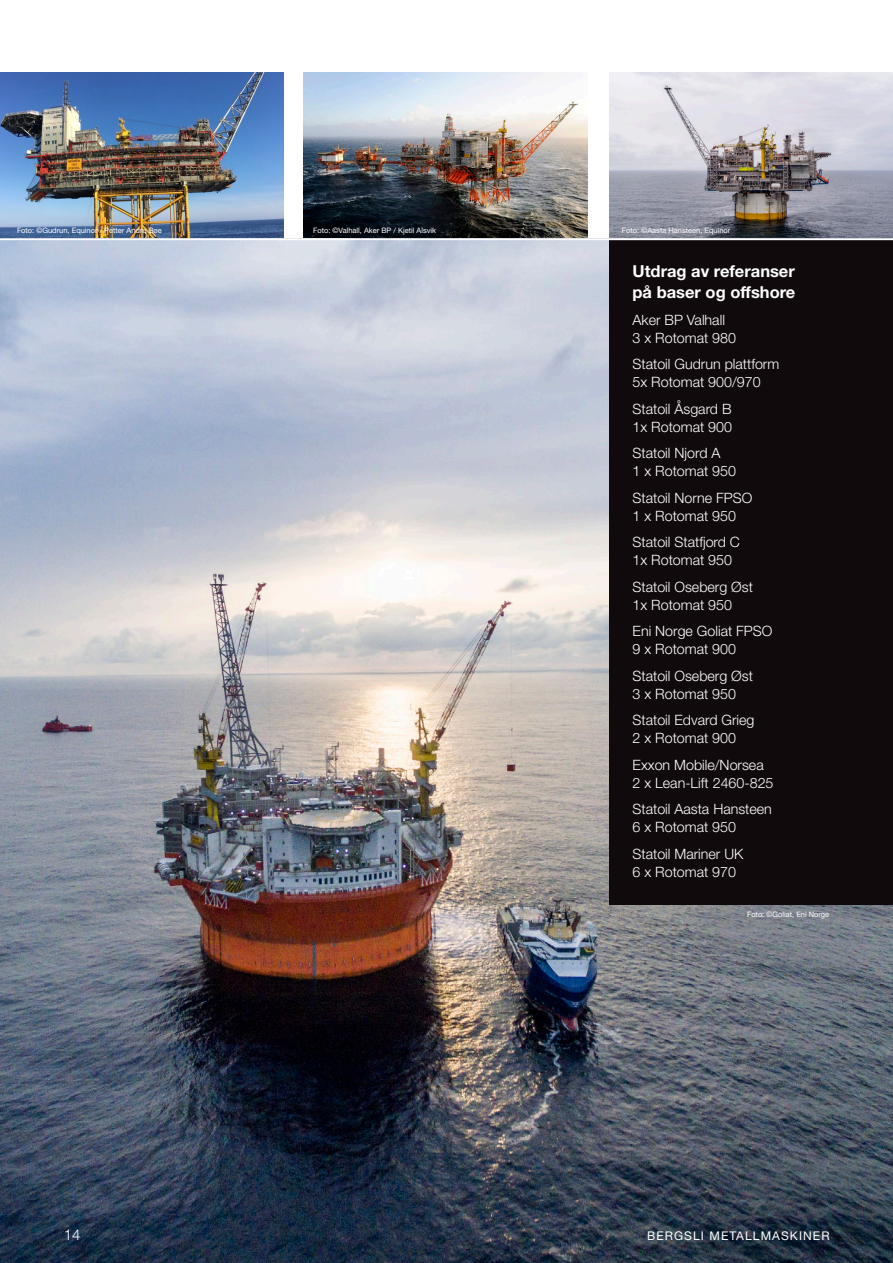
<style>
.page{position:relative;width:893px;height:1263px;background:#fff}
.page>*{position:absolute;margin:0;border:0;box-sizing:border-box;transform-origin:0 0}
.t1{font:700 16.5px/21px "Helvetica Neue";color:#fff}
.t2{font:300 15px "Helvetica Neue";color:#fff}
.t3{font:300 14.25px/18px "Helvetica Neue";color:#fff}
.t4{font:12px "Helvetica Neue";letter-spacing:.09em;color:#fff}
.t5{font:7.5px "Helvetica Neue";color:#fff}
</style>
<div class="page">
<img style="left:609px;top:73px;width:284px;height:166px">
<img style="left:303px;top:73px;width:284px;height:166px">
<img style="left:0;top:73px;width:284px;height:166px">
<img style="left:0;top:240px;width:892px;height:1023px">
<hr style="left:892px;top:634px;width:1px;height:629px;background:#c0dde8">
<div style="left:609px;top:240px;width:284px;height:665px;background:#110a0c"></div>
<p class="t5" style="left:17px;top:226px;width:146px">Foto: ©Gudrun, Equinor / Petter Andre Bøe</p>
<p class="t5" style="left:313px;top:226px;width:125px">Foto: ©Valhall, Aker BP / Kjetil Alsvik</p>
<p class="t5" style="left:622px;top:226px;width:110px">Foto: ©Aasta Hansteen, Equinor</p>
<p class="t1" style="left:633px;top:260px;width:164px">Utdrag av referanser på baser og offshore</p>
<p class="t3" style="left:633px;top:310px;width:105px">Aker BP Valhall<br>3 x Rotomat 980</p>
<p class="t3" style="left:633px;top:355px;width:148px">Statoil Gudrun plattform<br>5x Rotomat 900/970</p>
<p class="t3" style="left:633px;top:399px;width:101px">Statoil Åsgard B<br>1x Rotomat 900</p>
<p class="t3" style="left:633px;top:444px;width:105px">Statoil Njord A<br>1 x Rotomat 950</p>
<p class="t3" style="left:633px;top:488px;width:121px">Statoil Norne FPSO<br>1 x Rotomat 950</p>
<p class="t3" style="left:633px;top:533px;width:109px">Statoil Statfjord C<br>1x Rotomat 950</p>
<p class="t3" style="left:633px;top:577px;width:122px">Statoil Oseberg Øst<br>1x Rotomat 950</p>
<p class="t3" style="left:633px;top:622px;width:141px">Eni Norge Goliat FPSO<br>9 x Rotomat 900</p>
<p class="t3" style="left:633px;top:666px;width:122px">Statoil Oseberg Øst<br>3 x Rotomat 950</p>
<p class="t3" style="left:633px;top:711px;width:123px">Statoil Edvard Grieg<br>2 x Rotomat 900</p>
<p class="t3" style="left:633px;top:755px;width:142px">Exxon Mobile/Norsea<br>2 x Lean-Lift 2460-825</p>
<p class="t3" style="left:633px;top:800px;width:141px">Statoil Aasta Hansteen<br>6 x Rotomat 950</p>
<p class="t3" style="left:633px;top:844px;width:112px">Statoil Mariner UK<br>6 x Rotomat 970</p>
<p class="t5" style="left:747px;top:909px;width:84px">Foto: ©Goliat, Eni Norge</p>
<p class="t2" style="left:64px;top:1225px;width:18px">14</p>
<p class="t4" style="left:647px;top:1228px;width:184px">BERGSLI METALLMASKINER</p>
</div>
